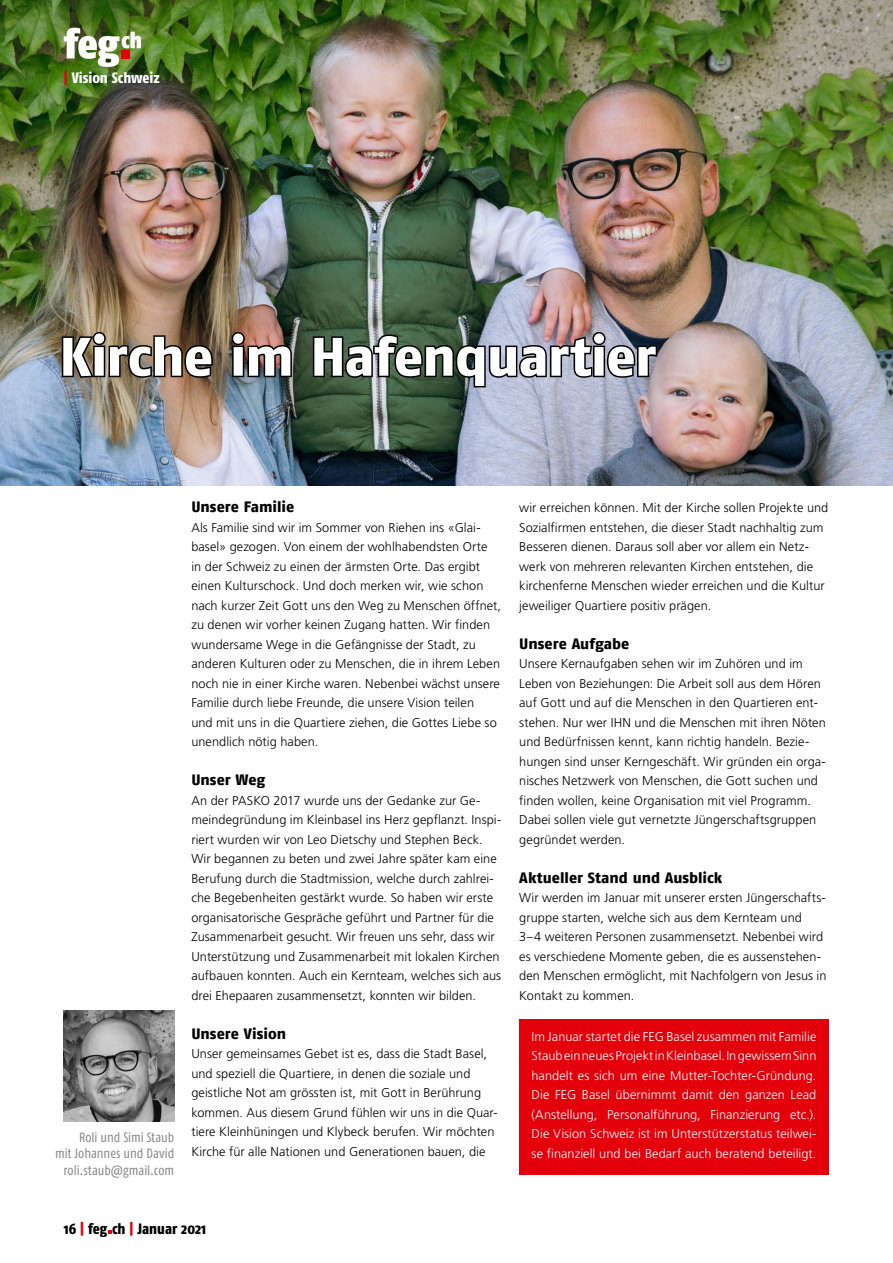
<style>
.page{position:relative;width:893px;height:1263px;background:#fff}
.page>*{position:absolute;margin:0;border:0;box-sizing:border-box;transform-origin:0 0}
.t1{font:800 54px "Fago No";letter-spacing:-.015em;color:#fff}
.t2{font:800 15px "Fago No";color:#000}
.t3{font:800 condensed 15px "Fago OT";color:#000}
.t4{font:800 condensed 15px "Fago OT";color:#fff}
.t5{font:condensed 13.5px/16.2px "Fago OT";letter-spacing:-.005em;color:#868786;text-align:right}
.t6{font:300 12.75px/19.5px "Frutiger LT Std";letter-spacing:.005em;color:#000}
.t7{font:300 12.75px/19.5px "Frutiger LT Std";letter-spacing:.005em;color:#fff;text-align:justify}
.s1{color:#e3000b}
</style>
<div class="page">
<img style="left:0;top:0;width:893px;height:486px">
<img style="left:60px;top:330px;width:154px;height:50px">
<img style="left:229px;top:330px;width:64px;height:49px">
<svg style="left:311px;top:330px;width:348px;height:59px;background:#5d6666"></svg>
<svg style="left:64px;top:28px;width:77px;height:39px"></svg>
<div style="left:519px;top:1019px;width:310px;height:156px;background:#e3000b"></div>
<img style="left:64px;top:1011px;width:110px;height:110px">
<p class="t4" style="left:64px;top:69px;width:98px"><span class="s1">|</span> Vision Schweiz</p>
<h1 class="t1" style="left:60px;top:335px;width:598px">Kirche im Hafenquartier</h1>
<p class="t5" style="left:55px;top:1129px;width:121px">Roli und Simi Staub<br>mit Johannes und David roli.staub@gmail.com</p>
<p class="t2" style="left:191px;top:501px;width:104px">Unsere Familie</p>
<p class="t6" style="left:191px;top:518px;width:311px">Als Familie sind wir im Sommer von Riehen ins «Glai&shy;basel» gezogen. Von einem der wohlhabendsten Orte<br>in der Schweiz zu einen der ärmsten Orte. Das ergibt einen Kulturschock. Und doch merken wir, wie schon nach kurzer Zeit Gott uns den Weg zu Menschen öffnet, zu denen wir vorher keinen Zugang hatten. Wir finden wundersame Wege in die Gefängnisse der Stadt, zu anderen Kulturen oder zu Menschen, die in ihrem Leben noch nie in einer Kirche waren. Nebenbei wächst unsere Familie durch liebe Freunde, die unsere Vision teilen<br>und mit uns in die Quartiere ziehen, die Gottes Liebe so unendlich nötig haben.</p>
<p class="t2" style="left:191px;top:774px;width:75px">Unser Weg</p>
<p class="t6" style="left:191px;top:791px;width:311px">An der PASKO 2017 wurde uns der Gedanke zur Ge&shy;meindegründung im Kleinbasel ins Herz gepflanzt. Inspi&shy;riert wurden wir von Leo Dietschy und Stephen Beck.<br>Wir begannen zu beten und zwei Jahre später kam eine Berufung durch die Stadtmission, welche durch zahlrei&shy;che Begebenheiten gestärkt wurde. So haben wir erste organisatorische Gespräche geführt und Partner für die Zusammenarbeit gesucht. Wir freuen uns sehr, dass wir Unterstützung und Zusammenarbeit mit lokalen Kirchen aufbauen konnten. Auch ein Kernteam, welches sich aus drei Ehepaaren zusammensetzt, konnten wir bilden.</p>
<p class="t2" style="left:191px;top:1028px;width:96px">Unsere Vision</p>
<p class="t6" style="left:191px;top:1044px;width:308px">Unser gemeinsames Gebet ist es, dass die Stadt Basel, und speziell die Quartiere, in denen die soziale und geistliche Not am grössten ist, mit Gott in Berührung kommen. Aus diesem Grund fühlen wir uns in die Quar&shy;tiere Kleinhüningen und Klybeck berufen. Wir möchten Kirche für alle Nationen und Generationen bauen, die</p>
<p class="t3" style="left:64px;top:1220px;width:144px">16 <span class="s1">|</span> feg ch <span class="s1">|</span> Januar 2021</p>
<p class="t6" style="left:519px;top:498px;width:311px">wir erreichen können. Mit der Kirche sollen Projekte und Sozialfirmen entstehen, die dieser Stadt nachhaltig zum Besseren dienen. Daraus soll aber vor allem ein Netz&shy;werk von mehreren relevanten Kirchen entstehen, die kirchenferne Menschen wieder erreichen und die Kultur jeweiliger Quartiere positiv prägen.</p>
<p class="t2" style="left:519px;top:638px;width:112px">Unsere Aufgabe</p>
<p class="t6" style="left:519px;top:654px;width:308px">Unsere Kernaufgaben sehen wir im Zuhören und im Leben von Beziehungen: Die Arbeit soll aus dem Hören auf Gott und auf die Menschen in den Quartieren ent&shy;stehen. Nur wer IHN und die Menschen mit ihren Nöten und Bedürfnissen kennt, kann richtig handeln. Bezie&shy;hungen sind unser Kerngeschäft. Wir gründen ein orga&shy;nisches Netzwerk von Menschen, die Gott suchen und finden wollen, keine Organisation mit viel Programm.<br>Dabei sollen viele gut vernetzte Jüngerschaftsgruppen gegründet werden.</p>
<p class="t2" style="left:519px;top:872px;width:205px">Aktueller Stand und Ausblick</p>
<p class="t6" style="left:519px;top:888px;width:309px">Wir werden im Januar mit unserer ersten Jüngerschafts&shy;gruppe starten, welche sich aus dem Kernteam und 3–4 weiteren Personen zusammensetzt. Nebenbei wird es verschiedene Momente geben, die es aussenstehen&shy;den Menschen ermöglicht, mit Nachfolgern von Jesus in Kontakt zu kommen.</p>
<p class="t7" style="left:531px;top:1027px;width:286px">Im Januar startet die FEG Basel zusammen mit Familie Staub ein neues Projekt in Kleinbasel. In gewissem Sinn handelt es sich um eine Mutter-Tochter-Gründung.<br>Die FEG Basel übernimmt damit den ganzen Lead (Anstellung, Personalführung, Finanzierung etc.).<br>Die Vision Schweiz ist im Unterstützerstatus teilwei&shy;se finanziell und bei Bedarf auch beratend beteiligt.</p>
</div>
